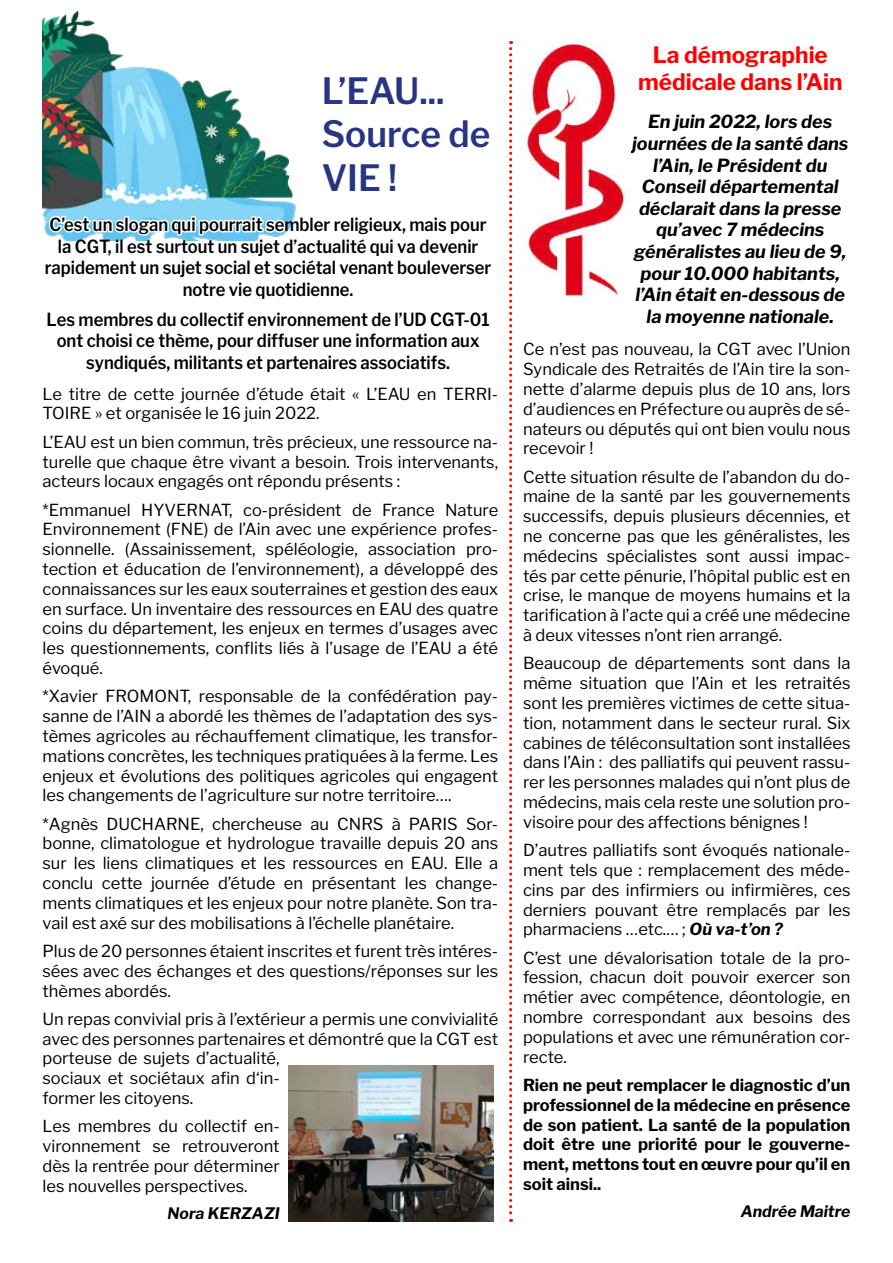
<style>
.page{position:relative;width:893px;height:1263px;background:#fff}
.page>*{position:absolute;margin:0;border:0;box-sizing:border-box;transform-origin:0 0}
.t1{font:600 36px/43.2px "Libre Franklin";color:#283583}
.t2{font:700 22.5px/27px "Libre Franklin";color:#f00;text-align:center}
.t3{font:600 18px/21.6px "Libre Franklin";color:#000;text-align:center;scale:.92 1}
.t4{font:italic 700 18px/21.6px "Libre Franklin";color:#000;text-align:center}
.t5{font:16.5px/19.8px "Libre Franklin";color:#000;text-align:justify}
.t6{font:700 16.5px/19.8px "Libre Franklin";color:#000;text-align:justify}
.t7{font:italic 700 15.75px "Libre Franklin";color:#000}
.s1{color:#fff}
.s2{font-weight:700;font-style:italic}
</style>
<div class="page">
<img style="left:288px;top:1065px;width:206px;height:157px">
<svg style="left:509px;top:41px;width:3px;height:1181px"></svg>
<img style="left:43px;top:10px;width:253px;height:230px">
<img style="left:521px;top:43px;width:105px;height:254px">
<h1 class="t1" style="left:322px;top:69px;width:170px">L’EAU...<br>Source de<br>VIE !</h1>
<p class="t3" style="left:45px;top:214px;width:487px"><span class="s1">C’est un slogan qui pourrait se</span>mbler religieux, mais pour la CGT, il est surtout un sujet d’actualité qui va devenir rapidement un sujet social et sociétal venant bouleverser notre vie quotidienne.</p>
<p class="t3" style="left:47px;top:309px;width:483px">Les membres du collectif environnement de l’UD CGT-01 ont choisi ce thème, pour diffuser une information aux syndiqués, militants et partenaires associatifs.</p>
<p class="t5" style="left:43px;top:384px;width:457px">Le titre de cette journée d’étude était « L’EAU en TERRI-<br>TOIRE » et organisée le 16 juin 2022.</p>
<p class="t5" style="left:43px;top:432px;width:457px">L’EAU est un bien commun, très précieux, une ressource na&shy;turelle que chaque être vivant a besoin. Trois intervenants, acteurs locaux engagés ont répondu présents :</p>
<p class="t5" style="left:43px;top:500px;width:457px">*Emmanuel HYVERNAT, co-président de France Nature Environnement (FNE) de l’Ain avec une expérience profes&shy;sionnelle. (Assainissement, spéléologie, association pro&shy;tection et éducation de l’environnement), a développé des connaissances sur les eaux souterraines et gestion des eaux en surface. Un inventaire des ressources en EAU des quatre coins du département, les enjeux en termes d’usages avec les questionnements, conflits liés à l’usage de l’EAU a été évoqué.</p>
<p class="t5" style="left:43px;top:686px;width:457px">*Xavier FROMONT, responsable de la confédération pay&shy;sanne de l’AIN a abordé les thèmes de l’adaptation des sys&shy;tèmes agricoles au réchauffement climatique, les transfor&shy;mations concrètes, les techniques pratiquées à la ferme. Les enjeux et évolutions des politiques agricoles qui engagent les changements de l’agriculture sur notre territoire….</p>
<p class="t5" style="left:43px;top:814px;width:457px">*Agnès DUCHARNE, chercheuse au CNRS à PARIS Sor&shy;bonne, climatologue et hydrologue travaille depuis 20 ans sur les liens climatiques et les ressources en EAU. Elle a conclu cette journée d’étude en présentant les change&shy;ments climatiques et les enjeux pour notre planète. Son tra&shy;vail est axé sur des mobilisations à l’échelle planétaire.</p>
<p class="t5" style="left:43px;top:941px;width:457px">Plus de 20 personnes étaient inscrites et furent très intéres&shy;sées avec des échanges et des questions/réponses sur les thèmes abordés.</p>
<p class="t5" style="left:43px;top:1009px;width:457px;text-align:left">Un repas convivial pris à l’extérieur a permis une convivialité avec des personnes partenaires et démontré que la CGT est porteuse de sujets d’actualité,<br>sociaux et sociétaux afin d‘in-<br>former les citoyens.</p>
<p class="t5" style="left:43px;top:1116px;width:239px">Les membres du collectif en&shy;vironnement se retrouveront dès la rentrée pour déterminer les nouvelles perspectives.</p>
<p class="t7" style="left:168px;top:1204px;width:114px">Nora KERZAZI</p>
<h2 class="t2" style="left:638px;top:41px;width:206px">La démographie médicale dans l’Ain</h2>
<p class="t4" style="left:632px;top:111px;width:218px">En juin 2022, lors des journées de la santé dans l’Ain, le Président du<br>Conseil départemental déclarait dans la presse qu’avec 7 médecins généralistes au lieu de 9, pour 10.000 habitants, l’Ain était en-dessous de la moyenne nationale.</p>
<p class="t5" style="left:523px;top:339px;width:329px">Ce n’est pas nouveau, la CGT avec l’Union Syndicale des Retraités de l’Ain tire la son&shy;nette d’alarme depuis plus de 10 ans, lors d’audiences en Préfecture ou auprès de sé&shy;nateurs ou députés qui ont bien voulu nous recevoir !</p>
<p class="t5" style="left:523px;top:467px;width:329px">Cette situation résulte de l’abandon du do&shy;maine de la santé par les gouvernements successifs, depuis plusieurs décennies, et ne concerne pas que les généralistes, les médecins spécialistes sont aussi impac&shy;tés par cette pénurie, l’hôpital public est en crise, le manque de moyens humains et la tarification à l’acte qui a créé une médecine à deux vitesses n’ont rien arrangé.</p>
<p class="t5" style="left:523px;top:653px;width:329px">Beaucoup de départements sont dans la même situation que l’Ain et les retraités sont les premières victimes de cette situa&shy;tion, notamment dans le secteur rural. Six cabines de téléconsultation sont installées dans l’Ain : des palliatifs qui peuvent rassu&shy;rer les personnes malades qui n’ont plus de médecins, mais cela reste une solution pro&shy;visoire pour des affections bénignes !</p>
<p class="t5" style="left:523px;top:840px;width:329px">D’autres palliatifs sont évoqués nationale&shy;ment tels que : remplacement des méde&shy;cins par des infirmiers ou infirmières, ces derniers pouvant être remplacés par les pharmaciens …etc.… ; <span class="s2">Où va-t’on ?</span></p>
<p class="t5" style="left:523px;top:948px;width:329px">C’est une dévalorisation totale de la pro&shy;fession, chacun doit pouvoir exercer son métier avec compétence, déontologie, en nombre correspondant aux besoins des populations et avec une rémunération cor&shy;recte.</p>
<p class="t6" style="left:523px;top:1075px;width:329px">Rien ne peut remplacer le diagnostic d’un professionnel de la médecine en présence de son patient. La santé de la population doit être une priorité pour le gouverne&shy;ment, mettons tout en œuvre pour qu’il en soit ainsi..</p>
<p class="t7" style="left:741px;top:1202px;width:111px">Andrée Maitre</p>
</div>
